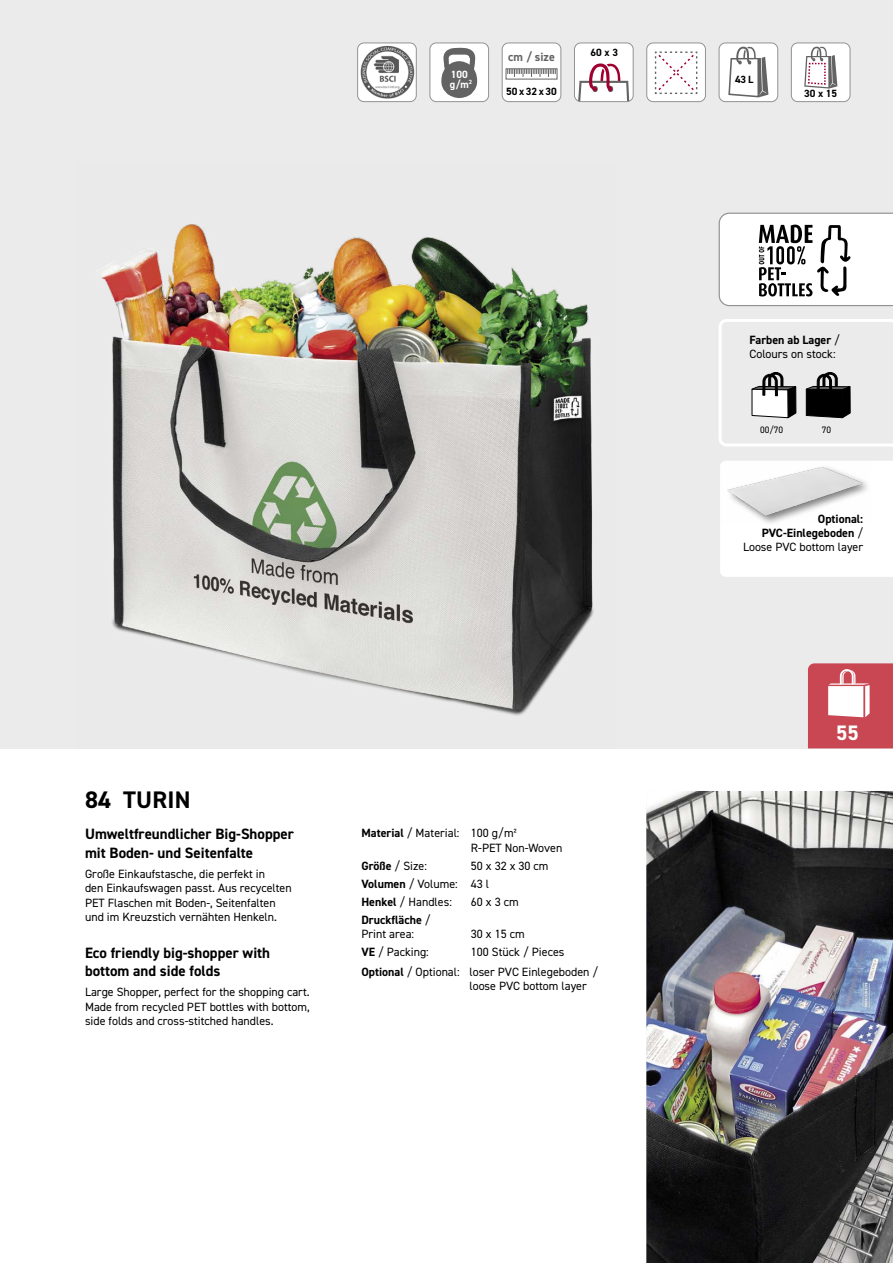
<style>
.page{position:relative;width:893px;height:1263px;background:#fff}
.page>*{position:absolute;margin:0;border:0;box-sizing:border-box;transform-origin:0 0}
.t1{font:700 24px "DIN2014";letter-spacing:.01em;color:#000}
.t2{font:700 21px "DIN2014";color:#fff}
.t3{font:700 15px/18px "DIN2014";color:#000}
.t4{font:12px/14.4px "DIN2014";color:#000}
.t5{font:700 12px/14.4px "DIN2014";color:#000}
.t6{font:700 12px "DIN2014";color:#636363}
.t7{font:700 10.5px "DIN2014";color:#000}
.t8{font:700 10.5px "DIN2014";letter-spacing:.15em;color:#000}
.t9{font:700 10.5px/9.9px "DIN2014";color:#fff}
.t10{font:9.3px "DIN2014";color:#000}
.s1{font-weight:700}
.s2{font-weight:400}
</style>
<div class="page">
<div style="left:0;top:0;width:893px;height:748px;background:#ebebeb"></div>
<img style="left:646px;top:791px;width:247px;height:472px">
<img style="left:101px;top:224px;width:493px;height:492px">
<svg style="left:720px;top:461px;width:173px;height:116px"></svg>
<svg style="left:808px;top:663px;width:85px;height:85px;background:#d26972"></svg>
<svg style="left:719px;top:319px;width:174px;height:127px"></svg>
<svg style="left:718px;top:212px;width:175px;height:95px;background:#ddd"></svg>
<div style="left:574px;top:43px;width:59px;height:59px;background:#fff;border-radius:6px"></div>
<div style="left:574px;top:43px;width:60px;height:59px;border:1px solid #939393;border-radius:6px"></div>
<div style="left:430px;top:43px;width:59px;height:59px;background:#fff;border-radius:6px"></div>
<div style="left:429px;top:43px;width:60px;height:59px;border:1px solid #939393;border-radius:6px"></div>
<div style="left:502px;top:43px;width:59px;height:59px;background:#fff;border-radius:6px"></div>
<div style="left:502px;top:43px;width:59px;height:59px;border:1px solid #939393;border-radius:6px"></div>
<div style="left:647px;top:43px;width:58px;height:59px;background:#fff;border-radius:6px"></div>
<div style="left:646px;top:43px;width:60px;height:59px;border:1px solid #939393;border-radius:6px"></div>
<div style="left:719px;top:43px;width:59px;height:59px;background:#fff;border-radius:6px"></div>
<div style="left:719px;top:43px;width:59px;height:59px;border:1px solid #939393;border-radius:6px"></div>
<div style="left:791px;top:43px;width:59px;height:59px;background:#fff;border-radius:6px"></div>
<div style="left:791px;top:43px;width:59px;height:59px;border:1px solid #939393;border-radius:6px"></div>
<svg style="left:728px;top:47px;width:40px;height:50px"></svg>
<svg style="left:804px;top:47px;width:33px;height:42px"></svg>
<div style="left:506px;top:68px;width:51px;height:12px;background:#fff;border:1px solid #636363"></div>
<svg style="left:507px;top:69px;width:49px;height:8px"></svg>
<div style="left:358px;top:43px;width:58px;height:59px;background:#fff;border-radius:6px"></div>
<div style="left:357px;top:43px;width:60px;height:59px;border:1px solid #939393;border-radius:6px"></div>
<svg style="left:654px;top:51px;width:44px;height:43px"></svg>
<svg style="left:578px;top:63px;width:51px;height:38px"></svg>
<img style="left:360px;top:45px;width:55px;height:54px">
<svg style="left:441px;top:47px;width:36px;height:55px"></svg>
<p class="t9" style="left:450px;top:69px;width:24px">100 g/m<sup>2</sup></p>
<p class="t6" style="left:508px;top:49px;width:48px">cm / size</p>
<p class="t7" style="left:591px;top:45px;width:29px">60 x 3</p>
<p class="t7" style="left:735px;top:73px;width:20px">43 L</p>
<p class="t8" style="left:506px;top:84px;width:52px">50x32x30</p>
<p class="t7" style="left:804px;top:87px;width:35px">30 x 15</p>
<h1 class="t1" style="left:85px;top:784px;width:107px">84 TURIN</h1>
<p class="t3" style="left:85px;top:825px;width:210px">Umweltfreundlicher Big-Shopper mit Boden- und Seitenfalte</p>
<p class="t4" style="left:85px;top:866px;width:208px">Große Einkaufstasche, die perfekt in<br>den Einkaufswagen passt. Aus recycelten PET Flaschen mit Boden-, Seitenfalten und im Kreuzstich vernähten Henkeln.</p>
<p class="t3" style="left:85px;top:943px;width:187px">Eco friendly big-shopper with bottom and side folds</p>
<p class="t4" style="left:85px;top:984px;width:226px;text-align:justify">Large Shopper, perfect for the shopping cart.<br>Made from recycled PET bottles with bottom, side folds and cross-stitched handles.</p>
<p class="t4" style="left:471px;top:825px;width:93px;text-indent:-109px"><span class="s1">Material</span> / Material: 100 g/m²<br>R-PET Non-Woven</p>
<p class="t4" style="left:361px;top:858px;width:67px"><span class="s1">Größe</span> / Size:</p>
<p class="t4" style="left:361px;top:856px;width:188px;line-height:18px;text-indent:109px">50 x 32 x 30 cm<br><span class="s1">Volumen</span> / Volume: 43 l<br><span class="s1">Henkel</span> / Handles:</p>
<p class="t4" style="left:471px;top:894px;width:49px">60 x 3 cm</p>
<p class="t5" style="left:361px;top:912px;width:71px">Druckfläche <span class="s2">/<br>Print area:</span></p>
<p class="t4" style="left:471px;top:926px;width:55px">30 x 15 cm</p>
<p class="t4" style="left:361px;top:944px;width:69px"><span class="s1">VE</span> / Packing:</p>
<p class="t4" style="left:361px;top:942px;width:238px;line-height:19.5px;text-indent:109px">100 Stück / Pieces<br><span class="s1">Optional</span> / Optional: loser PVC Einlegeboden /</p>
<p class="t4" style="left:469px;top:978px;width:119px">loose PVC bottom layer</p>
<p class="t4" style="left:749px;top:332px;width:92px"><span class="s1">Farben ab Lager</span> /<br>Colours on stock:</p>
<p class="t10" style="left:760px;top:424px;width:25px">00/70</p>
<p class="t10" style="left:822px;top:424px;width:11px">70</p>
<p class="t5" style="left:743px;top:511px;width:122px;text-align:right">Optional:<br>PVC-Einlegeboden <span class="s2">/<br>Loose PVC bottom layer</span></p>
<h2 class="t2" style="left:836px;top:719px;width:24px">55</h2>
</div>
